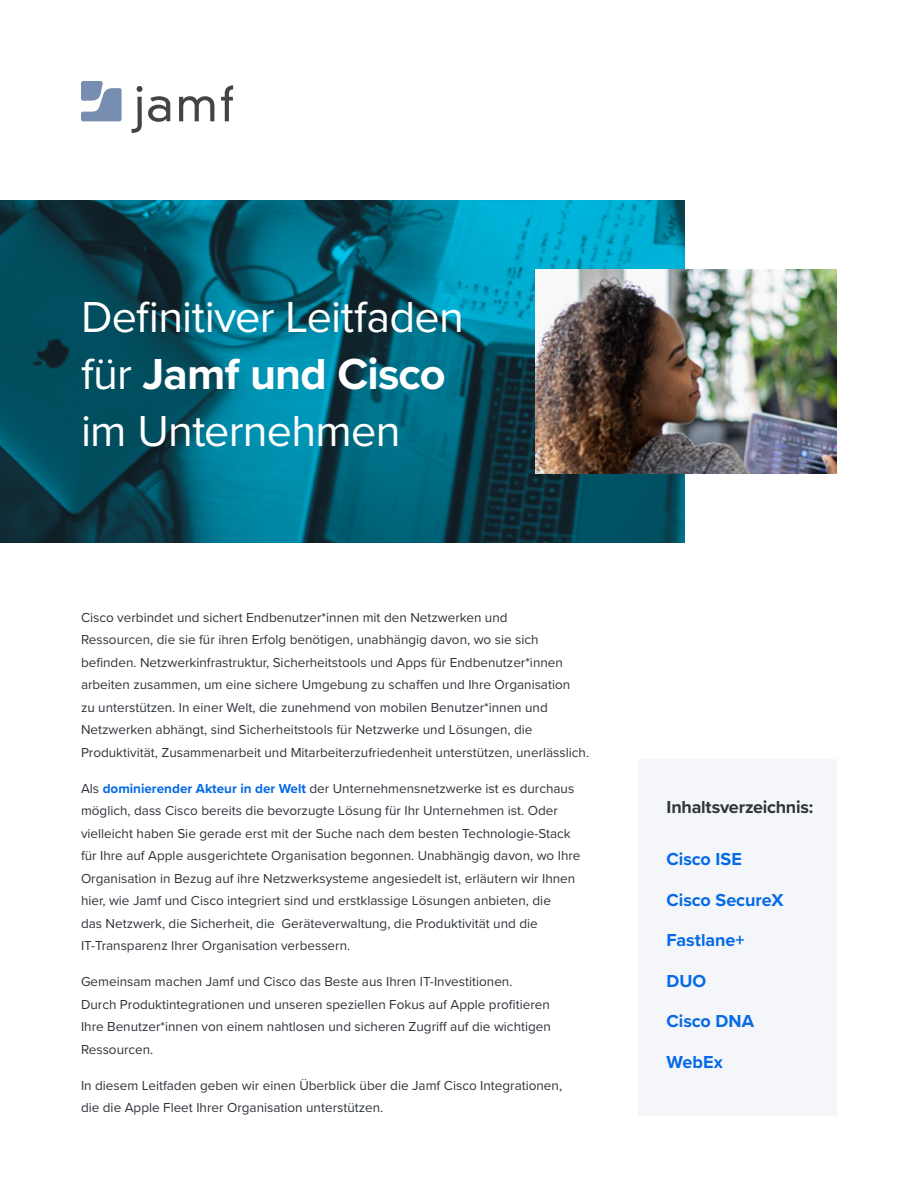
<style>
.page{position:relative;width:918px;height:1188px;background:#fff}
.page>*{position:absolute;margin:0;border:0;box-sizing:border-box;transform-origin:0 0}
.H1_Title-US{font:45px/57px "Proxima Nova";letter-spacing:-.015em;color:#fff}
.H4_Paragraph_header{font:700 18px "Proxima Nova";letter-spacing:-.005em;color:#056ae6}
.H4_Paragraph_header-2{font:700 18px "Proxima Nova";letter-spacing:-.015em;color:#2f343a}
.Body_copy-US{font:13.5px/22.5px "Proxima Nova";color:#2f343a}
.s1{font-weight:700}
.s2{font-weight:700;color:#056ae6}
</style>
<div class="page">
<svg style="left:148px;top:96px;width:22px;height:26px"></svg>
<svg style="left:179px;top:96px;width:35px;height:25px"></svg>
<svg style="left:221px;top:85px;width:12px;height:36px"></svg>
<svg style="left:132px;top:86px;width:10px;height:47px"></svg>
<svg style="left:81px;top:81px;width:41px;height:40px"></svg>
<img style="left:0;top:201px;width:685px;height:341px">
<img style="left:536px;top:269px;width:301px;height:204px">
<div style="left:638px;top:759px;width:199px;height:357px;background:#f4f6f9"></div>
<h1 class="H1_Title-US" style="left:81px;top:287px;width:384px">Definitiver Leitfaden für <span class="s1">Jamf und Cisco </span>im Unternehmen</h1>
<p class="Body_copy-US" style="left:81px;top:606px;width:510px">Cisco verbindet und sichert Endbenutzer*innen mit den Netzwerken und<br>Ressourcen, die sie für ihren Erfolg benötigen, unabhängig davon, wo sie sich befinden. Netzwerkinfrastruktur, Sicherheitstools und Apps für Endbenutzer*innen arbeiten zusammen, um eine sichere Umgebung zu schaffen und Ihre Organisation<br>zu unterstützen. In einer Welt, die zunehmend von mobilen Benutzer*innen und Netzwerken abhängt, sind Sicherheitstools für Netzwerke und Lösungen, die Produktivität, Zusammenarbeit und Mitarbeiterzufriedenheit unterstützen, unerlässlich.</p>
<p class="Body_copy-US" style="left:81px;top:777px;width:501px">Als <span class="s2">dominierender Akteur in der Welt</span> der Unternehmensnetzwerke ist es durchaus möglich, dass Cisco bereits die bevorzugte Lösung für Ihr Unternehmen ist. Oder vielleicht haben Sie gerade erst mit der Suche nach dem besten Technologie-Stack für Ihre auf Apple ausgerichtete Organisation begonnen. Unabhängig davon, wo Ihre Organisation in Bezug auf ihre Netzwerksysteme angesiedelt ist, erläutern wir Ihnen hier, wie Jamf und Cisco integriert sind und erstklassige Lösungen anbieten, die<br>das Netzwerk, die Sicherheit, die Geräteverwaltung, die Produktivität und die IT-Transparenz Ihrer Organisation verbessern.</p>
<p class="Body_copy-US" style="left:81px;top:970px;width:471px">Gemeinsam machen Jamf und Cisco das Beste aus Ihren IT-Investitionen.<br>Durch Produktintegrationen und unseren speziellen Fokus auf Apple profitieren Ihre Benutzer*innen von einem nahtlosen und sicheren Zugriff auf die wichtigen Ressourcen.</p>
<p class="Body_copy-US" style="left:81px;top:1074px;width:483px">In diesem Leitfaden geben wir einen Überblick über die Jamf Cisco Integrationen, die die Apple Fleet Ihrer Organisation unterstützen.</p>
<h4 class="H4_Paragraph_header-2" style="left:667px;top:793px;width:148px">Inhaltsverzeichnis:</h4>
<h4 class="H4_Paragraph_header" style="left:667px;top:846px;width:77px">Cisco ISE</h4>
<h4 class="H4_Paragraph_header" style="left:667px;top:886px;width:118px">Cisco SecureX</h4>
<h4 class="H4_Paragraph_header" style="left:667px;top:927px;width:80px">Fastlane+</h4>
<h4 class="H4_Paragraph_header" style="left:667px;top:967px;width:41px">DUO</h4>
<h4 class="H4_Paragraph_header" style="left:667px;top:1008px;width:89px">Cisco DNA</h4>
<h4 class="H4_Paragraph_header" style="left:667px;top:1048px;width:58px">WebEx</h4>
</div>
